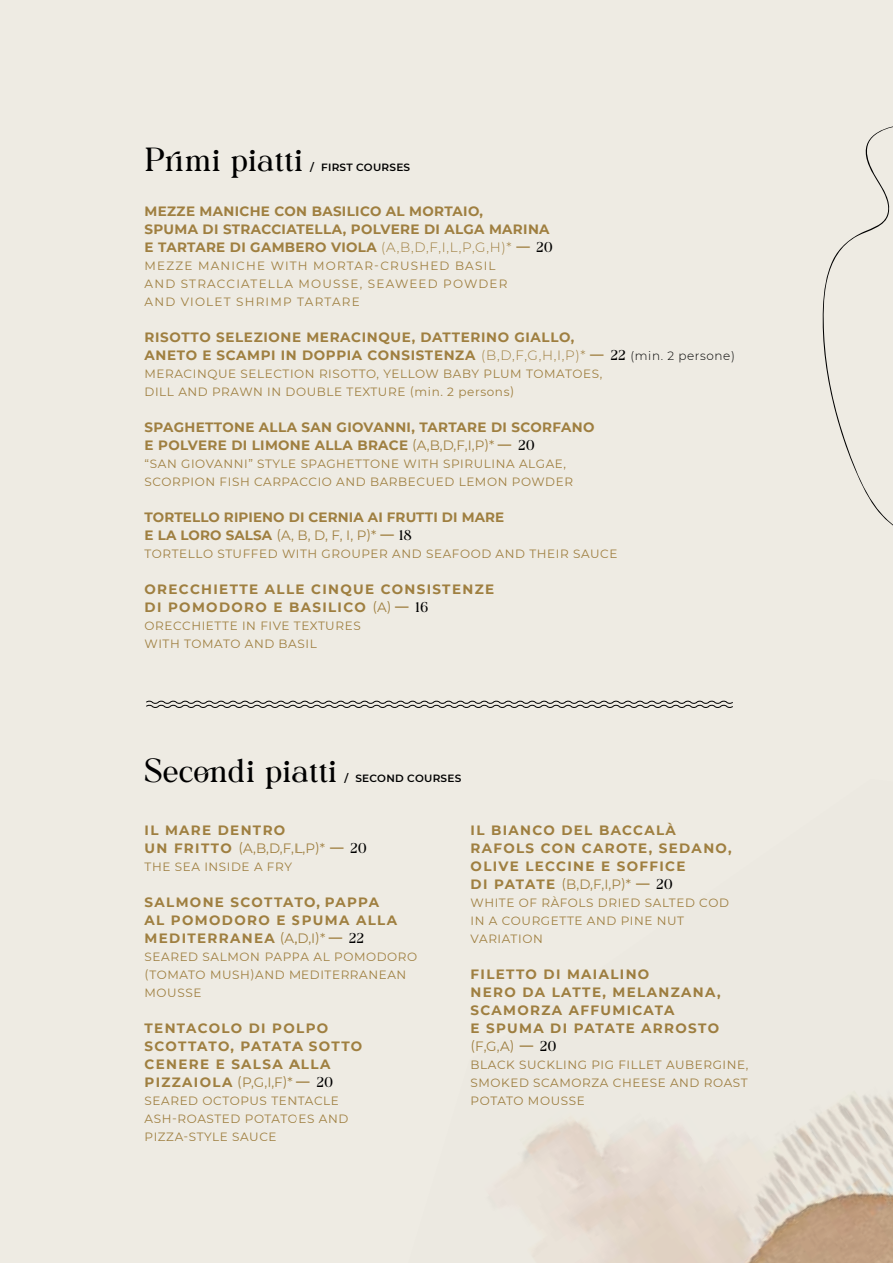
<style>
.page{position:relative;width:893px;height:1263px;background:#eeebe3}
.page>*{position:absolute;margin:0;border:0;box-sizing:border-box;transform-origin:0 0}
.t1{font:30px "Collina";color:#000}
.t2{font:700 13.5px/18px "Montserrat";letter-spacing:.1em;color:#9f7f40}
.t3{font:700 13.5px/18px "Montserrat";letter-spacing:.025em;color:#9f7f40}
.t4{font:700 13.5px/18px "Montserrat";letter-spacing:.065em;color:#9f7f40}
.t5{font:700 13.5px/18px "Montserrat";letter-spacing:.01em;color:#9f7f40}
.t6{font:12px/18px "Montserrat";letter-spacing:.05em;color:#9f7f40}
.t7{font:12px/18px "Montserrat";letter-spacing:.1em;color:#9f7f40}
.t8{font:600 10.5px "Montserrat";letter-spacing:.025em;color:#000}
.s1{font-weight:300}
.s2{font-family:"Collina";font-weight:400;font-size:12.75px;color:#000}
.s3{font-weight:300;font-size:12px;color:#000}
.s4{font-weight:400}
</style>
<div class="page">
<svg style="left:822px;top:126px;width:71px;height:400px"></svg>
<img style="left:503px;top:1095px;width:390px;height:168px">
<svg style="left:146px;top:700px;width:587px;height:8px"></svg>
<h1 class="t1" style="left:145px;top:141px;width:160px">Primi piatti</h1>
<p class="t8" style="left:310px;top:160px;width:102px">/ FIRST COURSES</p>
<p class="t3" style="left:145px;top:202px;width:409px">MEZZE MANICHE CON BASILICO AL MORTAIO,<br>SPUMA DI STRACCIATELLA, POLVERE DI ALGA MARINA<br>E TARTARE DI GAMBERO VIOLA <span class="s1">(A,B,D,F,I,L,P,G,H)*</span> — <span class="s2">20</span></p>
<p class="t7" style="left:145px;top:257px;width:364px">MEZZE MANICHE WITH MORTAR-CRUSHED BASIL<br>AND STRACCIATELLA MOUSSE, SEAWEED POWDER<br>AND VIOLET SHRIMP TARTARE</p>
<p class="t4" style="left:145px;top:328px;width:592px">RISOTTO SELEZIONE MERACINQUE, DATTERINO GIALLO,<br>ANETO E SCAMPI IN DOPPIA CONSISTENZA <span class="s1">(B,D,F,G,H,I,P)*</span> — <span class="s2">22</span> <span class="s3">(min. 2 persone)</span></p>
<p class="t6" style="left:145px;top:365px;width:459px">MERACINQUE SELECTION RISOTTO, YELLOW BABY PLUM TOMATOES,<br>DILL AND PRAWN IN DOUBLE TEXTURE (min. 2 persons)</p>
<p class="t3" style="left:145px;top:418px;width:451px">SPAGHETTONE ALLA SAN GIOVANNI, TARTARE DI SCORFANO<br>E POLVERE DI LIMONE ALLA BRACE <span class="s4">(A,B,D,F,I,P)*</span> — <span class="s2">20</span></p>
<p class="t6" style="left:145px;top:455px;width:430px">“SAN GIOVANNI” STYLE SPAGHETTONE WITH SPIRULINA ALGAE,<br>SCORPION FISH CARPACCIO AND BARBECUED LEMON POWDER</p>
<p class="t5" style="left:145px;top:508px;width:361px">TORTELLO RIPIENO DI CERNIA AI FRUTTI DI MARE<br>E LA LORO SALSA <span class="s4">(A, B, D, F, I, P)*</span> — <span class="s2">18</span></p>
<p class="t6" style="left:145px;top:545px;width:474px">TORTELLO STUFFED WITH GROUPER AND SEAFOOD AND THEIR SAUCE</p>
<p class="t2" style="left:145px;top:580px;width:351px">ORECCHIETTE ALLE CINQUE CONSISTENZE<br>DI POMODORO E BASILICO <span class="s4">(A)</span> — <span class="s2">16</span></p>
<p class="t6" style="left:145px;top:617px;width:218px">ORECCHIETTE IN FIVE TEXTURES<br>WITH TOMATO AND BASIL</p>
<h1 class="t1" style="left:145px;top:752px;width:194px">Secondi piatti</h1>
<p class="t8" style="left:344px;top:771px;width:118px">/ SECOND COURSES</p>
<p class="t2" style="left:145px;top:821px;width:224px">IL MARE DENTRO<br>UN FRITTO <span class="s4">(A,B,D,F,L,P)*</span> — <span class="s2">20</span></p>
<p class="t6" style="left:145px;top:857px;width:149px">THE SEA INSIDE A FRY</p>
<p class="t2" style="left:145px;top:893px;width:254px">SALMONE SCOTTATO, PAPPA<br>AL POMODORO E SPUMA ALLA<br>MEDITERRANEA <span class="s4">(A,D,I)*</span> — <span class="s2">22</span></p>
<p class="t6" style="left:145px;top:947px;width:274px">SEARED SALMON PAPPA AL POMODORO (TOMATO MUSH)AND MEDITERRANEAN<br>MOUSSE</p>
<p class="t2" style="left:145px;top:1019px;width:219px">TENTACOLO DI POLPO<br>SCOTTATO, PATATA SOTTO<br>CENERE E SALSA ALLA<br>PIZZAIOLA <span class="s4">(P,G,I,F)*</span> — <span class="s2">20</span></p>
<p class="t6" style="left:145px;top:1091px;width:205px">SEARED OCTOPUS TENTACLE<br>ASH-ROASTED POTATOES AND<br>PIZZA-STYLE SAUCE</p>
<p class="t2" style="left:471px;top:821px;width:263px">IL BIANCO DEL BACCALÀ<br>RAFOLS CON CAROTE, SEDANO,<br>OLIVE LECCINE E SOFFICE<br>DI PATATE <span class="s4">(B,D,F,I,P)*</span> — <span class="s2">20</span></p>
<p class="t6" style="left:471px;top:893px;width:260px">WHITE OF RÀFOLS DRIED SALTED COD<br>IN A COURGETTE AND PINE NUT<br>VARIATION</p>
<p class="t2" style="left:471px;top:965px;width:252px">FILETTO DI MAIALINO<br>NERO DA LATTE, MELANZANA,<br>SCAMORZA AFFUMICATA<br>E SPUMA DI PATATE ARROSTO <span class="s4">(F,G,A)</span> — <span class="s2">20</span></p>
<p class="t6" style="left:471px;top:1055px;width:279px;text-align:justify">BLACK SUCKLING PIG FILLET AUBERGINE, SMOKED SCAMORZA CHEESE AND ROAST POTATO MOUSSE</p>
</div>
